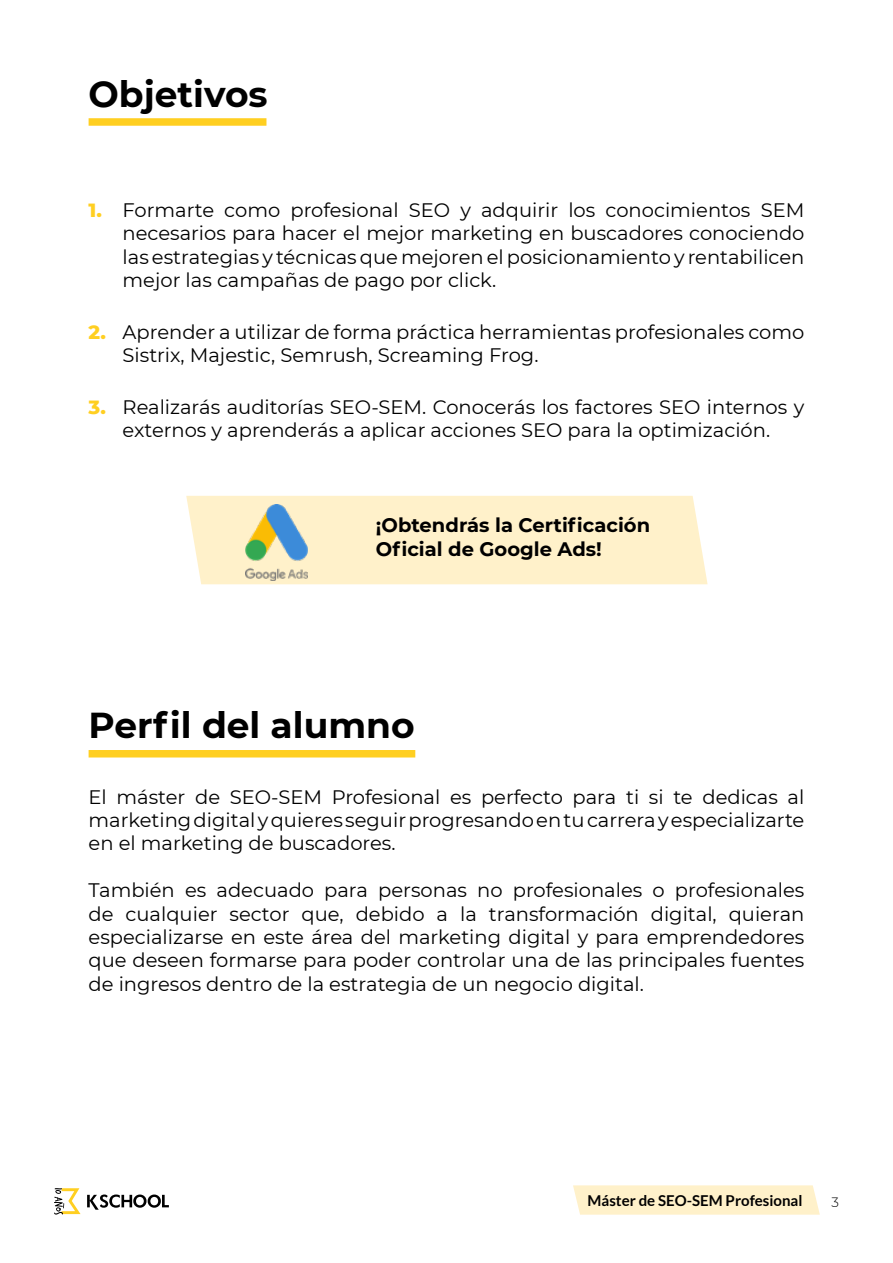
<style>
.page{position:relative;width:893px;height:1263px;background:#fff}
.page>*{position:absolute;margin:0;border:0;box-sizing:border-box;transform-origin:0 0}
.t1{font:700 36px "Montserrat";color:#000}
.t2{font:19.5px/23.4px "Montserrat";color:#000;text-align:justify}
.t3{font:700 19.5px/23.4px "Montserrat";color:#000}
.t4{font:800 19.5px "Montserrat";color:#ffcf21}
.t5{font:700 15px "Lato";color:#000}
.t6{font:300 13.5px "Montserrat";color:#000}
</style>
<div class="page">
<svg style="left:573px;top:1185px;width:247px;height:30px;background:#fff1cc"></svg>
<svg style="left:87px;top:1194px;width:82px;height:16px"></svg>
<svg style="left:54px;top:1188px;width:27px;height:26px"></svg>
<div style="left:186px;top:496px;width:522px;height:88px;background:#fff1ca"></div>
<div style="left:89px;top:118px;width:177px;height:8px;background:#ffcf21"></div>
<div style="left:89px;top:750px;width:326px;height:7px;background:#ffcf21"></div>
<img style="left:246px;top:504px;width:61px;height:77px">
<h1 class="t1" style="left:89px;top:68px;width:181px">Objetivos</h1>
<p class="t4" style="left:89px;top:196px;width:15px">1.</p>
<p class="t4" style="left:89px;top:317px;width:19px">2.</p>
<p class="t4" style="left:89px;top:393px;width:19px">3.</p>
<p class="t2" style="left:123px;top:197px;width:683px">Formarte como profesional SEO y adquirir los conocimientos SEM necesarios para hacer el mejor marketing en buscadores conociendo las estrategias y técnicas que mejoren el posicionamiento y rentabilicen mejor las campañas de pago por click.</p>
<p class="t2" style="left:123px;top:319px;width:683px">Aprender a utilizar de forma práctica herramientas profesionales como<br>Sistrix, Majestic, Semrush, Screaming Frog.</p>
<p class="t2" style="left:123px;top:394px;width:683px">Realizarás auditorías SEO-SEM. Conocerás los factores SEO internos y externos y aprenderás a aplicar acciones SEO para la optimización.</p>
<p class="t3" style="left:376px;top:513px;width:276px">¡Obtendrás la Certificación<br>Oficial de Google Ads!</p>
<h1 class="t1" style="left:89px;top:700px;width:328px">Perfil del alumno</h1>
<p class="t2" style="left:89px;top:784px;width:717px">El máster de SEO-SEM Profesional es perfecto para ti si te dedicas al marketing digital y quieres seguir progresando en tu carrera y especializarte en el marketing de buscadores.</p>
<p class="t2" style="left:89px;top:878px;width:717px">También es adecuado para personas no profesionales o profesionales de cualquier sector que, debido a la transformación digital, quieran especializarse en este área del marketing digital y para emprendedores que deseen formarse para poder controlar una de las principales fuentes de ingresos dentro de la estrategia de un negocio digital.</p>
<p class="t5" style="left:588px;top:1192px;width:216px">Máster de SEO-SEM Profesional</p>
<p class="t6" style="left:831px;top:1192px;width:9px">3</p>
</div>
